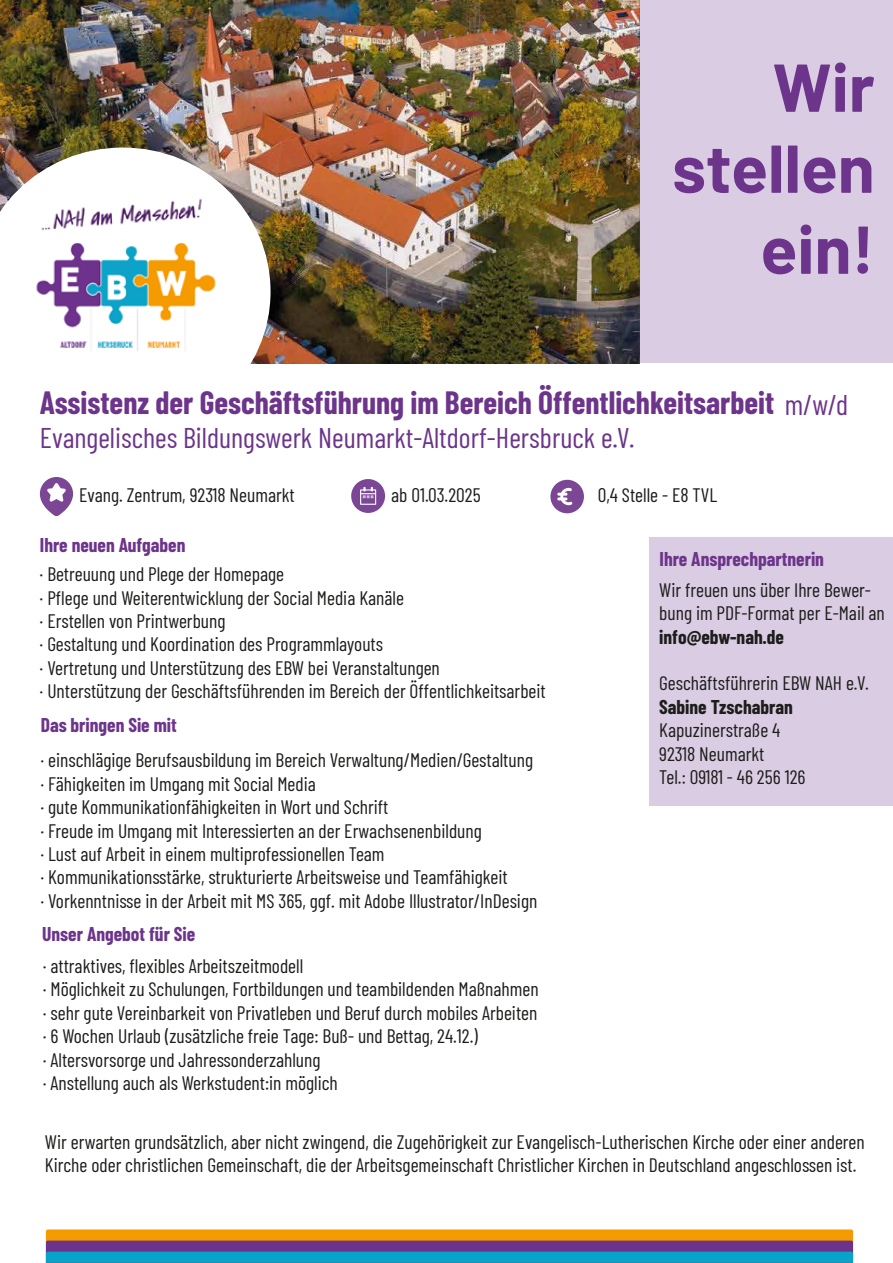
<style>
.page{position:relative;width:893px;height:1263px;background:#fff}
.page>*{position:absolute;margin:0;border:0;box-sizing:border-box;transform-origin:0 0}
.t1{font:700 67.5px/81px "Barlow";color:#6c348a;text-align:right}
.t2{font:700 31.5px "Barlow Condensed";color:#6c348a}
.t3{font:28.5px "Barlow Condensed";color:#6c348a}
.t4{font:19.5px/23.4px "Barlow Condensed";color:#1d1d1b}
.t5{font:700 19.5px "Barlow Condensed";color:#6c348a}
.t6{font:700 19.5px "Barlow Condensed";color:#1d1d1b}
.s1{font-weight:400;font-size:28.5px}
</style>
<div class="page">
<img style="left:0;top:0;width:639px;height:363px">
<div style="left:639px;top:0;width:254px;height:363px;background:#dacce2"></div>
<img style="left:0;top:148px;width:271px;height:216px">
<img style="left:32px;top:190px;width:188px;height:173px">
<svg style="left:40px;top:477px;width:33px;height:39px"></svg>
<svg style="left:351px;top:479px;width:34px;height:34px"></svg>
<div style="left:649px;top:537px;width:244px;height:268px;background:#dacce2"></div>
<svg style="left:46px;top:1229px;width:807px;height:34px;background:#7a7c72"></svg>
<svg style="left:550px;top:480px;width:34px;height:33px"></svg>
<img style="left:0;top:0;width:579px;height:1px">
<h1 class="t1" style="left:672px;top:42px;width:204px">Wir stellen ein!</h1>
<h2 class="t2" style="left:40px;top:380px;width:810px">Assistenz der Geschäftsführung im Bereich Öffentlichkeitsarbeit <span class="s1">m/w/d</span></h2>
<h3 class="t3" style="left:40px;top:417px;width:596px">Evangelisches Bildungswerk Neumarkt-Altdorf-Hersbruck e.V.</h3>
<p class="t4" style="left:79px;top:481px;width:217px">Evang. Zentrum, 92318 Neumarkt</p>
<p class="t4" style="left:391px;top:482px;width:91px">ab 01.03.2025</p>
<p class="t5" style="left:40px;top:531px;width:147px">Ihre neuen Aufgaben</p>
<p class="t4" style="left:40px;top:561px;width:508px">· Betreuung und Plege der Homepage<br>· Pflege und Weiterentwicklung der Social Media Kanäle<br>· Erstellen von Printwerbung<br>· Gestaltung und Koordination des Programmlayouts<br>· Vertretung und Unterstützung des EBW bei Veranstaltungen<br>· Unterstützung der Geschäftsführenden im Bereich der Öffentlichkeitsarbeit</p>
<p class="t5" style="left:41px;top:711px;width:138px">Das bringen Sie mit</p>
<p class="t4" style="left:598px;top:482px;width:121px">0,4 Stelle - E8 TVL</p>
<p class="t5" style="left:659px;top:545px;width:166px">Ihre Ansprechpartnerin</p>
<p class="t4" style="left:659px;top:577px;width:227px">Wir freuen uns über Ihre Bewer&shy;bung im PDF-Format per E-Mail an</p>
<p class="t6" style="left:659px;top:623px;width:126px">info@ebw-nah.de</p>
<p class="t4" style="left:659px;top:670px;width:211px">Geschäftsführerin EBW NAH e.V.</p>
<p class="t6" style="left:659px;top:693px;width:135px">Sabine Tzschabran</p>
<p class="t4" style="left:659px;top:717px;width:148px">Kapuzinerstraße 4<br>92318 Neumarkt<br>Tel.: 09181 - 46 256 126</p>
<p class="t4" style="left:40px;top:747px;width:498px">· einschlägige Berufsausbildung im Bereich Verwaltung/Medien/Gestaltung · Fähigkeiten im Umgang mit Social Media<br>· gute Kommunikationfähigkeiten in Wort und Schrift<br>· Freude im Umgang mit Interessierten an der Erwachsenenbildung<br>· Lust auf Arbeit in einem multiprofessionellen Team<br>· Kommunikationsstärke, strukturierte Arbeitsweise und Teamfähigkeit<br>· Vorkenntnisse in der Arbeit mit MS 365, ggf. mit Adobe Illustrator/InDesign</p>
<p class="t5" style="left:42px;top:920px;width:155px">Unser Angebot für Sie</p>
<p class="t4" style="left:43px;top:953px;width:497px">· attraktives, flexibles Arbeitszeitmodell<br>· Möglichkeit zu Schulungen, Fortbildungen und teambildenden Maßnahmen · sehr gute Vereinbarkeit von Privatleben und Beruf durch mobiles Arbeiten · 6 Wochen Urlaub (zusätzliche freie Tage: Buß- und Bettag, 24.12.)<br>· Altersvorsorge und Jahressonderzahlung<br>· Anstellung auch als Werkstudent:in möglich</p>
<p class="t4" style="left:45px;top:1128px;width:821px">Wir erwarten grundsätzlich, aber nicht zwingend, die Zugehörigkeit zur Evangelisch-Lutherischen Kirche oder einer anderen<br>Kirche oder christlichen Gemeinschaft, die der Arbeitsgemeinschaft Christlicher Kirchen in Deutschland angeschlossen ist.</p>
</div>
